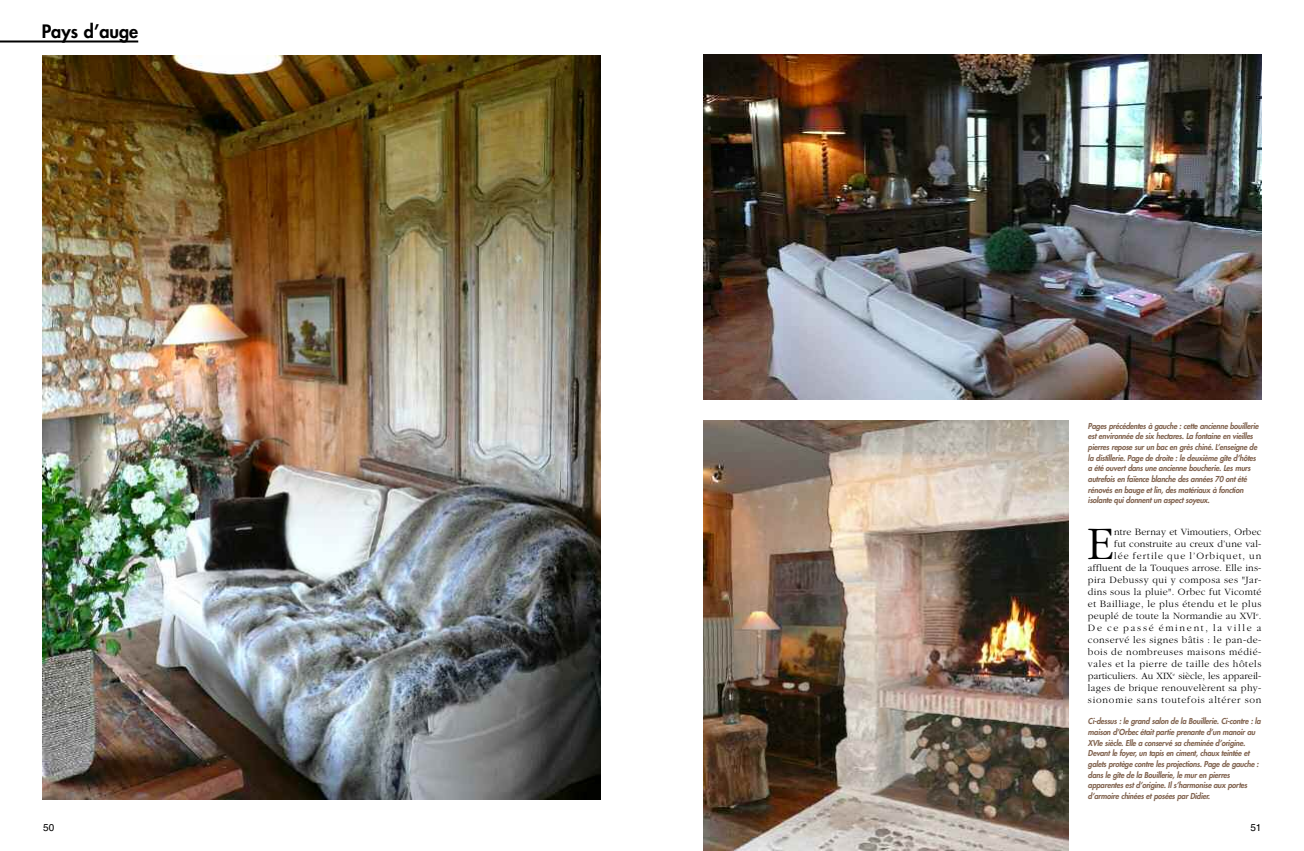
<style>
.page{position:relative;width:1304px;height:851px;background:#fff}
.page>*{position:absolute;margin:0;border:0;box-sizing:border-box;transform-origin:0 0}
.t1{font:300 48.5px "Garamond";color:#000}
.t2{font:800 18px "Futura";color:#000}
.t3{font:300 10px/12px "Garamond";letter-spacing:.045em;color:#000;text-align:right}
.t4{font:10px "Helvetica";color:#000}
.t5{font:italic 800 8px/10.7px "Futura";letter-spacing:-.03em;color:#81634f;scale:.96 1}
</style>
<div class="page">
<img style="left:43px;top:55px;width:558px;height:744px">
<img style="left:703px;top:420px;width:365px;height:430px">
<img style="left:703px;top:55px;width:558px;height:344px">
<hr style="left:0;top:40px;width:138px;height:2px;background:#000">
<h2 class="t2" style="left:42px;top:22px;width:98px">Pays d’auge</h2>
<p class="t5" style="left:1088px;top:421px;width:179px">Pages précédentes à gauche : cette ancienne bouillerie est environnée de six hectares. La fontaine en vieilles pierres repose sur un bac en grès chiné. L’enseigne de la distillerie. Page de droite : le deuxième gîte d’hôtes a été ouvert dans une ancienne boucherie. Les murs autrefois en faïence blanche des années 70 ont été rénovés en bauge et lin, des matériaux à fonction isolante qui donnent un aspect soyeux.</p>
<p class="t3" style="left:1088px;top:525px;width:175px">ntre Bernay et Vimoutiers, Orbec<br>fut construite au creux d’une val-<br>lée fertile que l’Orbiquet, un affluent de la Touques arrose. Elle ins&shy;pira Debussy qui y composa ses "Jar&shy;dins sous la pluie". Orbec fut Vicomté et Bailliage, le plus étendu et le plus peuplé de toute la Normandie au XVI<sup>e</sup>.<br>De ce passé éminent, la ville a conservé les signes bâtis : le pan-de&shy;bois de nombreuses maisons médié&shy;vales et la pierre de taille des hôtels particuliers. Au XIX<sup>e</sup> siècle, les appareil&shy;lages de brique renouvelèrent sa phy&shy;sionomie sans toutefois altérer son</p>
<h1 class="t1" style="left:1087px;top:513px;width:29px">E</h1>
<p class="t5" style="left:1088px;top:716px;width:182px">Ci-dessus : le grand salon de la Bouillerie. Ci-contre : la maison d’Orbec était partie prenante d’un manoir au XVIe siècle. Elle a conservé sa cheminée d’origine.<br>Devant le foyer, un tapis en ciment, chaux teintée et galets protège contre les projections. Page de gauche : dans le gîte de la Bouillerie, le mur en pierres apparentes est d’origine. Il s’harmonise aux portes d’armoire chinées et posées par Didier.</p>
<p class="t4" style="left:43px;top:821px;width:13px">50</p>
<p class="t4" style="left:1250px;top:821px;width:13px">51</p>
</div>
